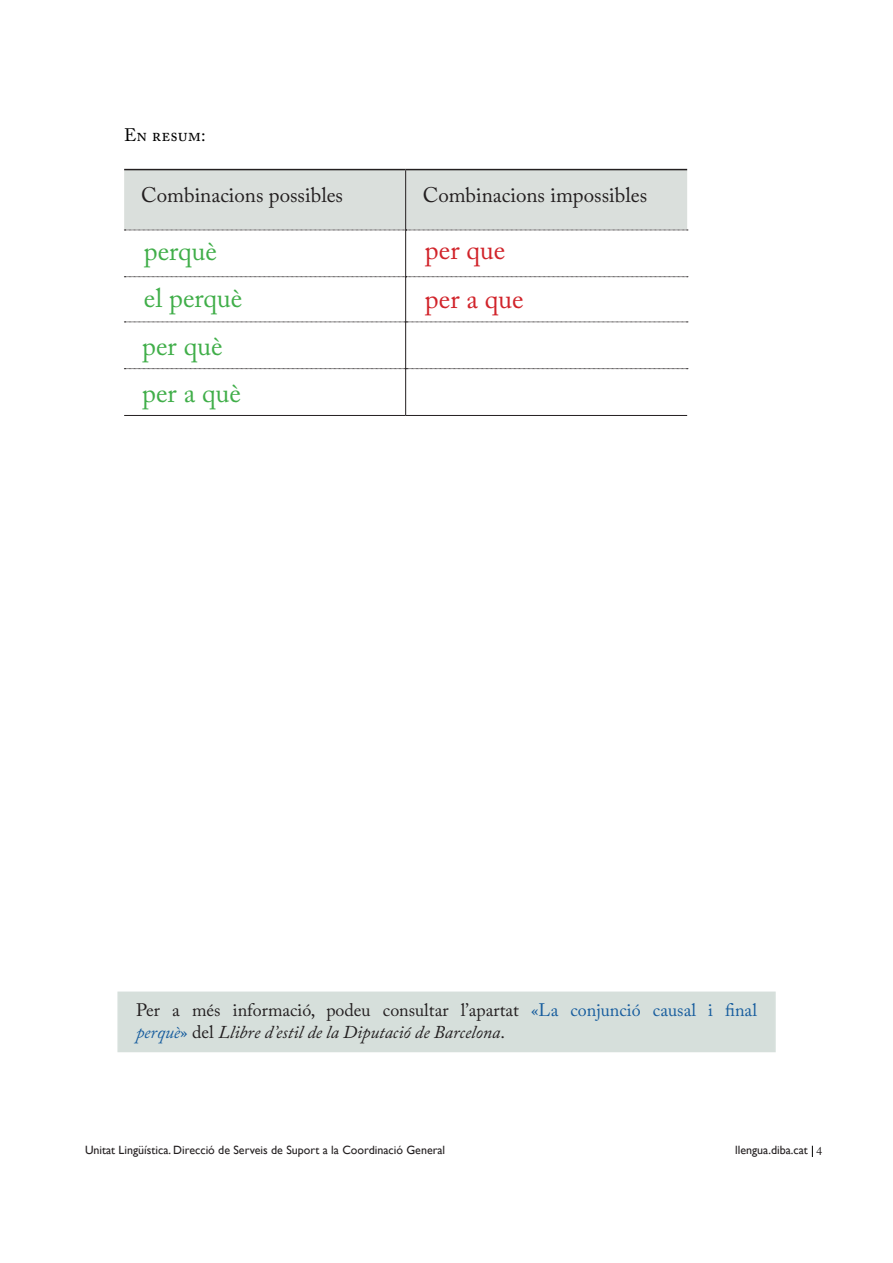
<style>
.page{position:relative;width:893px;height:1263px;background:#fff}
.page>*{position:absolute;margin:0;border:0;box-sizing:border-box;transform-origin:0 0}
.t1{font:27px "Adobe Caslon Pro";color:#40ae49}
.t2{font:27px "Adobe Caslon Pro";color:#d1232a}
.t3{font:21px "Adobe Caslon Pro";color:#231f20}
.t4{font:18px/21.6px "Adobe Caslon Pro";color:#231f20}
.t5{font:18px "Adobe Caslon Pro";color:#000}
.t6{font:12px "Gill Sans";color:#231f20}
.s1{color:#175d9e}
.s2{font-style:italic;color:#175d9e}
.s3{font-style:italic}
.s4{font-family:"Adobe Caslon Pro"}
</style>
<div class="page">
<div style="left:117px;top:991px;width:659px;height:61px;background:#d6dfdb"></div>
<svg style="left:124px;top:322px;width:564px;height:1px"></svg>
<svg style="left:124px;top:368px;width:564px;height:1px"></svg>
<hr style="left:124px;top:415px;width:282px;height:1px;background:#231f20">
<hr style="left:406px;top:415px;width:281px;height:1px;background:#231f20">
<hr style="left:405px;top:230px;width:1px;height:47px;background:#231f20">
<hr style="left:405px;top:277px;width:1px;height:45px;background:#231f20">
<hr style="left:405px;top:322px;width:1px;height:47px;background:#231f20">
<hr style="left:405px;top:369px;width:1px;height:46px;background:#231f20">
<hr style="left:124px;top:169px;width:282px;height:1px;background:#231f20">
<hr style="left:406px;top:169px;width:281px;height:1px;background:#231f20">
<div style="left:124px;top:170px;width:564px;height:61px;background:#dadfdc"></div>
<svg style="left:124px;top:276px;width:564px;height:1px"></svg>
<p class="t5" style="left:124px;top:124px;width:83px">En resum:</p>
<p class="t3" style="left:141px;top:182px;width:203px">Combinacions possibles</p>
<p class="t3" style="left:423px;top:182px;width:226px">Combinacions impossibles</p>
<p class="t1" style="left:144px;top:235px;width:75px">perquè</p>
<p class="t2" style="left:425px;top:234px;width:82px">per que</p>
<p class="t2" style="left:425px;top:283px;width:100px">per a que</p>
<p class="t1" style="left:144px;top:282px;width:100px">el perquè</p>
<p class="t1" style="left:142px;top:329px;width:82px">per què</p>
<p class="t1" style="left:142px;top:377px;width:100px">per a què</p>
<p class="t4" style="left:136px;top:999px;width:622px">Per a més informació, podeu consultar l’apartat <span class="s1">«La conjunció causal i final </span><span class="s2">perquè</span><span class="s1">»</span> del <span class="s3">Llibre d’estil de la Diputació de Barcelona</span>.</p>
<p class="t6" style="left:85px;top:1143px;width:362px">Unitat Lingüística. Direcció de Serveis de Suport a la Coordinació General</p>
<p class="t6" style="left:735px;top:1143px;width:88px">llengua.diba.cat <span class="s4">4</span></p>
</div>
